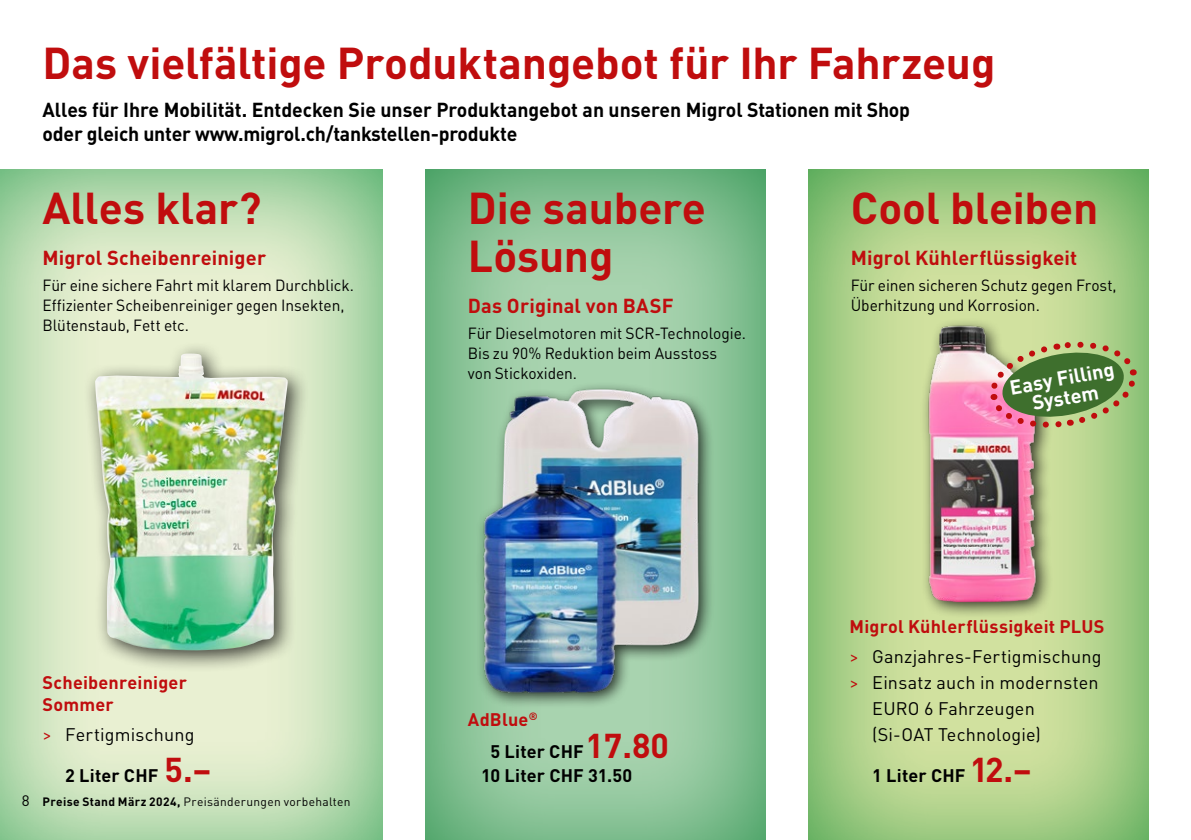
<style>
.page{position:relative;width:1191px;height:840px;background:#fff}
.page>*{position:absolute;margin:0;border:0;box-sizing:border-box;transform-origin:0 0}
.t1{font:700 44px "DINOT";letter-spacing:-.005em;color:#c00d0e}
.t2{font:700 20px/24px "DINOT";letter-spacing:-.01em;color:#000}
.t3{font:700 20px "DINOT";letter-spacing:.01em;color:#c00d0e}
.t4{font:700 20px/19.2px "DINOT";color:#fff;text-align:center}
.t5{font:700 18px/22px "DINOT";letter-spacing:.01em;color:#c00d0e}
.t6{font:18px/26px "DINOT";letter-spacing:.01em;color:#000}
.t7{font:700 18px/32px "DINOT";letter-spacing:.01em;color:#000}
.t8{font:16px/20px "DINOT";letter-spacing:-.005em;color:#000}
.t9{font:15px "DINOT";color:#000}
.t10{font:12px "DINOT";letter-spacing:.025em;color:#000}
.s1{color:#c00d0e}
.s2{font-size:34px;color:#c00d0e}
.s3{font-weight:700}
.s4{font-weight:400}
.s5{font-weight:400;color:#000}
</style>
<div class="page">
<div style="left:0;top:166px;width:386px;height:673px;background:#009641;opacity:.75"></div>
<div style="left:424px;top:166px;width:344px;height:673px;background:#009641;opacity:.75"></div>
<div style="left:807px;top:166px;width:344px;height:673px;background:#009641;opacity:.75"></div>
<img style="left:920px;top:320px;width:143px;height:300px">
<div style="left:475px;top:381px;width:240px;height:327px;background:#000;opacity:.75"></div>
<img style="left:479px;top:387px;width:221px;height:312px">
<div style="left:83px;top:341px;width:226px;height:331px;background:#000;opacity:.75"></div>
<img style="left:95px;top:353px;width:193px;height:297px">
<svg style="left:986px;top:340px;width:153px;height:88px;background:#889362"></svg>
<h1 class="t1" style="left:43px;top:34px;width:954px">Das vielfältige Produktangebot für Ihr Fahrzeug</h1>
<p class="t2" style="left:43px;top:97px;width:869px">Alles für Ihre Mobilität. Entdecken Sie unser Produktangebot an unseren Migrol Stationen mit Shop oder gleich unter www.migrol.ch/tankstellen-produkte</p>
<h1 class="t1" style="left:43px;top:179px;width:220px">Alles klar?</h1>
<h1 class="t1" style="left:468px;top:179px;width:239px">Die saubere</h1>
<h1 class="t1" style="left:850px;top:179px;width:249px">Cool bleiben</h1>
<h1 class="t1" style="left:468px;top:227px;width:147px">Lösung</h1>
<p class="t3" style="left:850px;top:244px;width:228px">Migrol Kühlerflüssigkeit</p>
<p class="t8" style="left:850px;top:274px;width:267px">Für einen sicheren Schutz gegen Frost,</p>
<p class="t3" style="left:43px;top:244px;width:225px">Migrol Scheibenreiniger</p>
<p class="t8" style="left:43px;top:274px;width:313px">Für eine sichere Fahrt mit klarem Durchblick.<br>Effizienter Scheibenreiniger gegen Insekten,<br>Blütenstaub, Fett etc.</p>
<p class="t3" style="left:468px;top:292px;width:207px">Das Original von BASF</p>
<p class="t8" style="left:850px;top:294px;width:191px">Überhitzung und Korrosion.</p>
<p class="t8" style="left:468px;top:322px;width:280px">Für Dieselmotoren mit SCR-Technologie.<br>Bis zu 90% Reduktion beim Ausstoss<br>von Stickoxiden.</p>
<p class="t4" style="left:1008px;top:377px;width:107px;rotate:-10deg">Easy Filling<br>System</p>
<p class="t9" style="left:22px;top:790px;width:9px">8</p>
<p class="t5" style="left:43px;top:670px;width:146px">Scheibenreiniger<br>Sommer</p>
<p class="t6" style="left:43px;top:721px;width:153px"><span class="s1">&gt;</span> Fertigmischung</p>
<p class="t7" style="left:65px;top:758px;width:147px">2 Liter CHF <span class="s2">5.–</span></p>
<p class="t10" style="left:43px;top:793px;width:309px"><span class="s3">Preise Stand März 2024,</span> Preisänderungen vorbehalten</p>
<p class="t7" style="left:490px;top:702px;width:180px;text-indent:-23px"><span class="s1">AdBlue</span><sup>®<br></sup>5 Liter CHF <span class="s2">17.80</span></p>
<p class="t7" style="left:481px;top:758px;width:153px">10 Liter CHF 31.50</p>
<p class="t5" style="left:849px;top:610px;width:256px;line-height:30px">Migrol Kühlerflüssigkeit PLUS <span class="s4">&gt;</span> <span class="s5">Ganzjahres-Fertigmischung</span></p>
<p class="t6" style="left:872px;top:669px;width:228px;text-indent:-23px"><span class="s1">&gt;</span> Einsatz auch in modernsten<br>EURO 6 Fahrzeugen (Si-OAT Technologie)</p>
<p class="t7" style="left:872px;top:758px;width:161px">1 Liter CHF <span class="s2">12.–</span></p>
</div>
